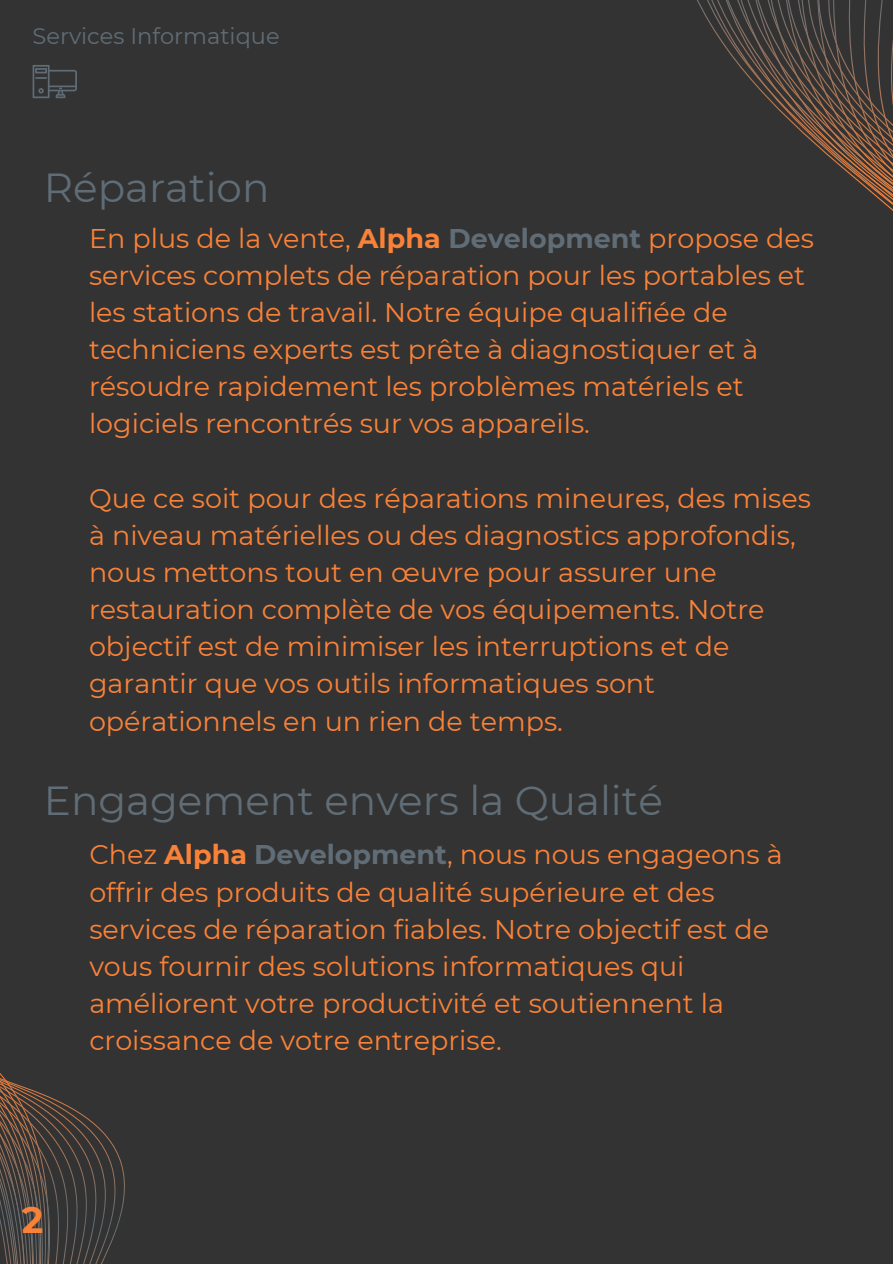
<style>
.page{position:relative;width:893px;height:1264px;background:#fff}
.page>*{position:absolute;margin:0;border:0;box-sizing:border-box;transform-origin:0 0}
.t1{font:40.5px "Montserrat";color:#606d76}
.t2{font:700 36.45px "Montserrat";color:#fa8238}
.t3{font:27px/37.2px "Montserrat";color:#fa8238}
.t4{font:22.5px "Montserrat";color:#606d76}
.s1{font-weight:700}
.s2{font-weight:700;color:#606d76}
</style>
<div class="page">
<div style="left:0;top:0;width:892px;height:1263px;background:#333"></div>
<svg style="left:0;top:1073px;width:125px;height:190px"></svg>
<svg style="left:749px;top:0;width:17px;height:97px"></svg>
<svg style="left:766px;top:0;width:17px;height:114px"></svg>
<svg style="left:783px;top:0;width:17px;height:131px"></svg>
<svg style="left:800px;top:0;width:15px;height:144px"></svg>
<svg style="left:815px;top:0;width:12px;height:155px"></svg>
<svg style="left:827px;top:0;width:65px;height:210px"></svg>
<svg style="left:33px;top:65px;width:43px;height:33px"></svg>
<p class="t4" style="left:33px;top:22px;width:248px">Services Informatique</p>
<h2 class="t1" style="left:44px;top:162px;width:227px">Réparation</h2>
<p class="t3" style="left:89px;top:219px;width:726px">En plus de la vente, <span class="s1">Alpha</span> <span class="s2">Development</span> propose des services complets de réparation pour les portables et les stations de travail. Notre équipe qualifiée de techniciens experts est prête à diagnostiquer et à résoudre rapidement les problèmes matériels et logiciels rencontrés sur vos appareils.</p>
<p class="t3" style="left:89px;top:479px;width:723px">Que ce soit pour des réparations mineures, des mises à niveau matérielles ou des diagnostics approfondis, nous mettons tout en œuvre pour assurer une restauration complète de vos équipements. Notre objectif est de minimiser les interruptions et de garantir que vos outils informatiques sont opérationnels en un rien de temps.</p>
<h2 class="t1" style="left:44px;top:775px;width:620px">Engagement envers la Qualité</h2>
<h1 class="t3" style="left:89px;top:836px;width:694px">Chez <span class="s1">Alpha</span> <span class="s2">Development</span>, nous nous engageons à offrir des produits de qualité supérieure et des services de réparation fiables. Notre objectif est de vous fournir des solutions informatiques qui améliorent votre productivité et soutiennent la croissance de votre entreprise.</h1>
<h1 class="t2" style="left:22px;top:1197px;width:23px">2</h1>
</div>
